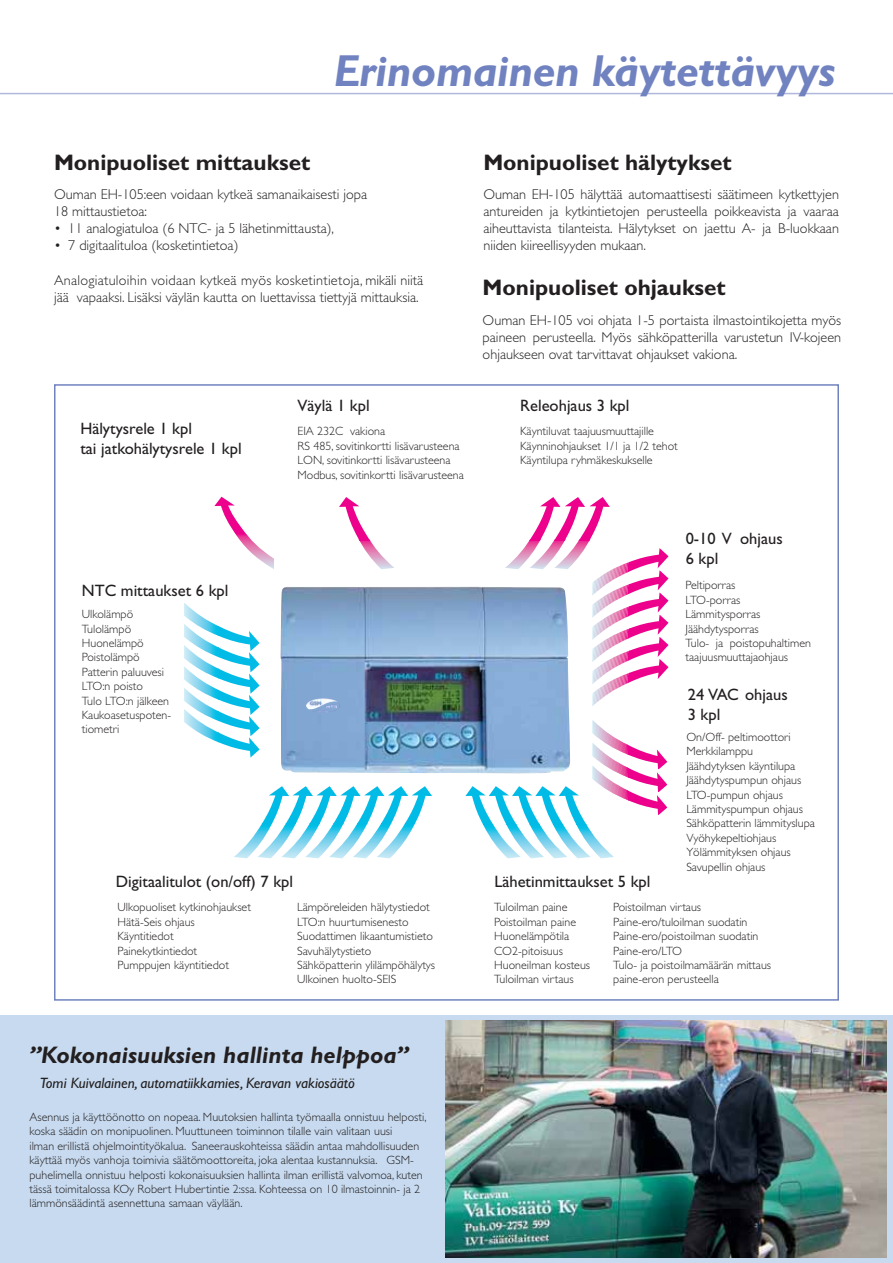
<style>
.page{position:relative;width:893px;height:1263px;background:#fff}
.page>*{position:absolute;margin:0;border:0;box-sizing:border-box;transform-origin:0 0}
.t1{font:italic 700 45px "Gill Sans";letter-spacing:-.01em;color:#7082c0}
.t2{font:italic 700 24px "Gill Sans";color:#231f20}
.t3{font:700 22.5px "Gill Sans";color:#231f20}
.t4{font:16.5px/19.8px "Gill Sans";color:#231f20}
.t5{font:italic 15px "Gill Sans";color:#231f20}
.t6{font:300 14.25px/17.1px "Gill Sans";color:#231f20}
.t7{font:300 12px/14.4px "Gill Sans";color:#231f20}
</style>
<div class="page">
<hr style="left:0;top:93px;width:893px;height:1px;background:#b0b8dd">
<div style="left:0;top:1015px;width:893px;height:248px;background:#c7daef"></div>
<img style="left:445px;top:1021px;width:442px;height:236px">
<svg style="left:402px;top:795px;width:23px;height:28px"></svg>
<svg style="left:378px;top:795px;width:24px;height:28px"></svg>
<svg style="left:354px;top:795px;width:24px;height:28px"></svg>
<svg style="left:330px;top:795px;width:24px;height:28px"></svg>
<svg style="left:306px;top:795px;width:24px;height:28px"></svg>
<svg style="left:283px;top:795px;width:23px;height:28px"></svg>
<svg style="left:262px;top:795px;width:21px;height:28px"></svg>
<svg style="left:234px;top:823px;width:182px;height:35px"></svg>
<svg style="left:567px;top:795px;width:19px;height:29px"></svg>
<svg style="left:544px;top:795px;width:23px;height:29px"></svg>
<svg style="left:521px;top:795px;width:23px;height:29px"></svg>
<svg style="left:472px;top:795px;width:49px;height:29px"></svg>
<svg style="left:482px;top:824px;width:132px;height:34px"></svg>
<svg style="left:592px;top:720px;width:66px;height:89px"></svg>
<svg style="left:578px;top:506px;width:25px;height:33px"></svg>
<hr style="left:554px;top:539px;width:49px;height:2px;background:#ec008c">
<svg style="left:554px;top:506px;width:24px;height:33px"></svg>
<svg style="left:530px;top:506px;width:24px;height:33px"></svg>
<hr style="left:505px;top:539px;width:49px;height:2px;background:#ec008c">
<svg style="left:505px;top:541px;width:154px;height:165px"></svg>
<svg style="left:346px;top:506px;width:23px;height:33px"></svg>
<hr style="left:346px;top:539px;width:48px;height:2px;background:#ec008c">
<svg style="left:359px;top:541px;width:35px;height:28px"></svg>
<svg style="left:221px;top:506px;width:25px;height:27px"></svg>
<svg style="left:235px;top:533px;width:39px;height:36px"></svg>
<svg style="left:219px;top:626px;width:31px;height:19px"></svg>
<svg style="left:219px;top:647px;width:31px;height:19px"></svg>
<svg style="left:219px;top:669px;width:31px;height:19px"></svg>
<svg style="left:219px;top:690px;width:31px;height:19px"></svg>
<svg style="left:219px;top:711px;width:31px;height:40px"></svg>
<svg style="left:184px;top:603px;width:35px;height:140px"></svg>
<img style="left:280px;top:587px;width:290px;height:186px">
<img style="left:305px;top:698px;width:36px;height:15px">
<h1 class="t1" style="left:334px;top:55px;width:503px">Erinomainen käytettävyys</h1>
<h3 class="t3" style="left:54px;top:155px;width:258px">Monipuoliset mittaukset</h3>
<p class="t6" style="left:54px;top:187px;width:315px">Ouman EH-105:een voidaan kytkeä samanaikaisesti jopa<br>18 mittaustietoa:</p>
<p class="t6" style="left:54px;top:222px;width:282px">• 11 analogiatuloa (6 NTC- ja 5 lähetinmittausta),</p>
<p class="t6" style="left:54px;top:239px;width:186px">• 7 digitaalituloa (kosketintietoa)</p>
<p class="t6" style="left:54px;top:273px;width:371px">Analogiatuloihin voidaan kytkeä myös kosketintietoja, mikäli niitä jää vapaaksi. Lisäksi väylän kautta on luettavissa tiettyjä mittauksia.</p>
<h3 class="t3" style="left:483px;top:155px;width:250px">Monipuoliset hälytykset</h3>
<p class="t6" style="left:483px;top:187px;width:357px;text-align:justify">Ouman EH-105 hälyttää automaattisesti säätimeen kytkettyjen antureiden ja kytkintietojen perusteella poikkeavista ja vaaraa aiheuttavista tilanteista. Hälytykset on jaettu A- ja B-luokkaan niiden kiireellisyyden mukaan.</p>
<h3 class="t3" style="left:483px;top:280px;width:244px">Monipuoliset ohjaukset</h3>
<p class="t6" style="left:483px;top:313px;width:360px;text-align:justify">Ouman EH-105 voi ohjata 1-5 portaista ilmastointikojetta myös paineen perusteella. Myös sähköpatterilla varustetun IV-kojeen ohjaukseen ovat tarvittavat ohjaukset vakiona.</p>
<h3 class="t4" style="left:80px;top:421px;width:163px">Hälytysrele 1 kpl<br>tai jatkohälytysrele 1 kpl</h3>
<h3 class="t4" style="left:297px;top:397px;width:74px">Väylä 1 kpl</h3>
<h3 class="t4" style="left:520px;top:397px;width:111px">Releohjaus 3 kpl</h3>
<p class="t7" style="left:297px;top:425px;width:168px">EIA 232C vakiona<br>RS 485, sovitinkortti lisävarusteena LON, sovitinkortti lisävarusteena Modbus, sovitinkortti lisävarusteena</p>
<p class="t7" style="left:520px;top:425px;width:159px">Käyntiluvat taajuusmuuttajille<br>Käynninohjaukset 1/1 ja 1/2 tehot<br>Käyntilupa ryhmäkeskukselle</p>
<h3 class="t4" style="left:686px;top:530px;width:99px">0-10 V ohjaus<br>6 kpl</h3>
<h3 class="t4" style="left:82px;top:582px;width:148px">NTC mittaukset 6 kpl</h3>
<p class="t7" style="left:82px;top:608px;width:91px">Ulkolämpö<br>Tulolämpö<br>Huonelämpö<br>Poistolämpö<br>Patterin paluuvesi<br>LTO:n poisto<br>Tulo LTO:n jälkeen<br>Kaukoasetuspoten&shy;tiometri</p>
<h3 class="t4" style="left:116px;top:873px;width:179px">Digitaalitulot (on/off) 7 kpl</h3>
<p class="t7" style="left:117px;top:902px;width:135px">Ulkopuoliset kytkinohjaukset<br>Hätä-Seis ohjaus<br>Käyntitiedot<br>Painekytkintiedot<br>Pumppujen käyntitiedot</p>
<p class="t7" style="left:297px;top:902px;width:140px">Lämpöreleiden hälytystiedot<br>LTO:n huurtumisenesto<br>Suodattimen likaantumistieto<br>Savuhälytystieto<br>Sähköpatterin ylilämpöhälytys<br>Ulkoinen huolto-SEIS</p>
<h2 class="t2" style="left:29px;top:1047px;width:381px">”Kokonaisuuksien hallinta helppoa”</h2>
<p class="t5" style="left:40px;top:1078px;width:317px">Tomi Kuivalainen, automatiikkamies, Keravan vakiosäätö</p>
<p class="t7" style="left:29px;top:1111px;width:398px">Asennus ja käyttöönotto on nopeaa. Muutoksien hallinta työmaalla onnistuu helposti, koska säädin on monipuolinen. Muuttuneen toiminnon tilalle vain valitaan uusi<br>ilman erillistä ohjelmointityökalua. Saneerauskohteissa säädin antaa mahdollisuuden käyttää myös vanhoja toimivia säätömoottoreita, joka alentaa kustannuksia. GSM&shy;puhelimella onnistuu helposti kokonaisuuksien hallinta ilman erillistä valvomoa, kuten tässä toimitalossa KOy Robert Hubertintie 2:ssa. Kohteessa on 10 ilmastoinnin- ja 2 lämmönsäädintä asennettuna samaan väylään.</p>
<p class="t7" style="left:685px;top:580px;width:127px">Peltiporras<br>LTO-porras<br>Lämmitysporras<br>Jäähdytysporras<br>Tulo- ja poistopuhaltimen taajuusmuuttajaohjaus</p>
<h3 class="t4" style="left:688px;top:687px;width:101px">24 VAC ohjaus<br>3 kpl</h3>
<p class="t7" style="left:686px;top:731px;width:130px">On/Off- peltimoottori<br>Merkkilamppu<br>Jäähdytyksen käyntilupa<br>Jäähdytyspumpun ohjaus<br>LTO-pumpun ohjaus<br>Lämmityspumpun ohjaus<br>Sähköpatterin lämmityslupa<br>Vyöhykepeltiohjaus<br>Yölämmityksen ohjaus<br>Savupellin ohjaus</p>
<h3 class="t4" style="left:494px;top:873px;width:158px">Lähetinmittaukset 5 kpl</h3>
<p class="t7" style="left:613px;top:902px;width:159px">Poistoilman virtaus<br>Paine-ero/tuloilman suodatin<br>Paine-ero/poistoilman suodatin<br>Paine-ero/LTO<br>Tulo- ja poistoilmamäärän mittaus paine-eron perusteella</p>
<p class="t7" style="left:494px;top:902px;width:97px">Tuloilman paine<br>Poistoilman paine<br>Huonelämpötila<br>CO2-pitoisuus<br>Huoneilman kosteus<br>Tuloilman virtaus</p>
</div>
